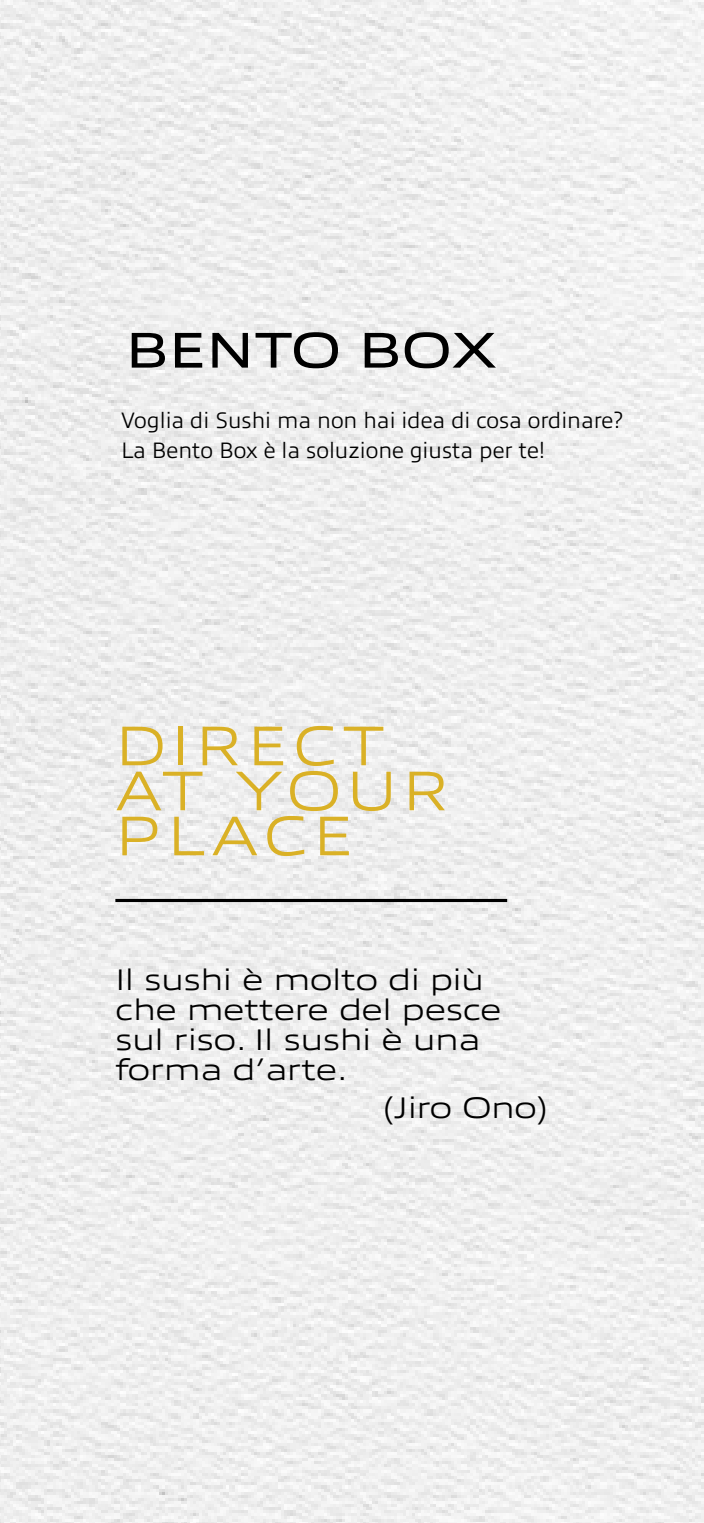
<style>
.page{position:relative;width:704px;height:1523px;background:#fff}
.page>*{position:absolute;margin:0;border:0;box-sizing:border-box;transform-origin:0 0}
.Titolo{font:300 56.25px/45px "Allumi Std Extended";letter-spacing:.1em;color:#dab126}
.DRINK_TITLE{font:50.62px "Allumi Std Extended";color:#000}
.subtitle{font:300 30px/30px "Allumi Std Extended";color:#000}
.subtitle-2{font:300 22.5px "Allumi Std";color:#000}
</style>
<div class="page">
<img style="left:0;top:0;width:703px;height:1522px">
<hr style="left:115px;top:899px;width:392px;height:3px;background:#000">
<p class="DRINK_TITLE" style="left:125px;top:323px;width:372px">BENTO BOX</p>
<p class="subtitle-2" style="left:121px;top:408px;width:503px">Voglia di Sushi ma non hai idea di cosa ordinare?</p>
<p class="subtitle-2" style="left:121px;top:438px;width:425px">La Bento Box è la soluzione giusta per te!</p>
<p class="Titolo" style="left:115px;top:724px;width:334px">DIRECT<br>AT YOUR<br>PLACE</p>
<p class="subtitle" style="left:115px;top:965px;width:387px">Il sushi è molto di più che mettere del pesce sul riso. Il sushi è una forma d’arte.</p>
<p class="subtitle" style="left:383px;top:1093px;width:166px">(Jiro Ono)</p>
</div>
